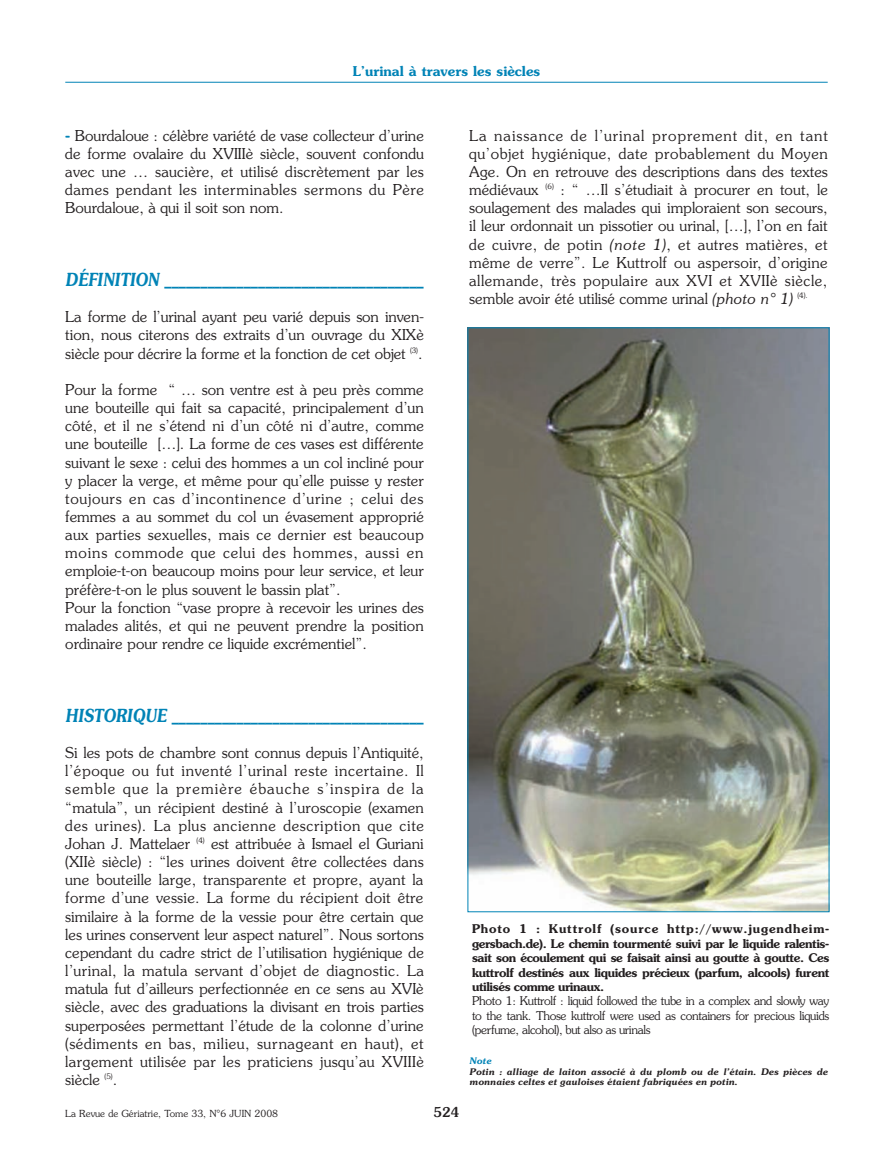
<style>
.page{position:relative;width:893px;height:1149px;background:#fff}
.page>*{position:absolute;margin:0;border:0;box-sizing:border-box;transform-origin:0 0}
.t1{font:italic 600 18px "Souvenir";color:#0083b6;scale:.8 1}
.t2{font:300 15px/18.1px "Souvenir";color:#231f20;text-align:justify}
.t3{font:600 13.5px "Souvenir";color:#0083b6}
.t4{font:500 13.5px "Souvenir";color:#231f20}
.t5{font:600 12px/14.4px "Souvenir";letter-spacing:-.035em;color:#231f20;text-align:justify}
.t6{font:300 12px/14.4px "Souvenir";letter-spacing:-.03em;color:#231f20;text-align:justify}
.t7{font:300 9.75px "Souvenir";color:#231f20}
.t8{font:italic 600 9px/10.8px "Souvenir";color:#231f20}
.t9{font:italic 600 9px "Souvenir";color:#0083b6}
.s1{font-weight:600;color:#0083b6}
.s2{font-style:italic}
</style>
<div class="page">
<hr style="left:65px;top:82px;width:763px;height:1px;background:#0083b6">
<img style="left:470px;top:329px;width:357px;height:580px">
<p class="t3" style="left:353px;top:63px;width:189px">L’urinal à travers les siècles</p>
<p class="t2" style="left:65px;top:126px;width:360px"><span class="s1">-</span> Bourdaloue : célèbre variété de vase collecteur d’urine de forme ovalaire du XVIIIè siècle, souvent confondu avec une … saucière, et utilisé discrètement par les dames pendant les interminables sermons du Père Bourdaloue, à qui il soit son nom.</p>
<p class="t1" style="left:65px;top:269px;width:450px">DÉFINITION ____________________________________</p>
<p class="t2" style="left:65px;top:308px;width:360px">La forme de l’urinal ayant peu varié depuis son inven&shy;tion, nous citerons des extraits d’un ouvrage du XIXè siècle pour décrire la forme et la fonction de cet objet <sup>(3)</sup>.</p>
<p class="t2" style="left:65px;top:380px;width:360px;text-align:left">Pour la forme “ … son ventre est à peu près comme une bouteille qui fait sa capacité, principalement d’un côté, et il ne s’étend ni d’un côté ni d’autre, comme une bouteille […]. La forme de ces vases est différente suivant le sexe : celui des hommes a un col incliné pour y placer la verge, et même pour qu’elle puisse y rester toujours en cas d’incontinence d’urine ; celui des femmes a au sommet du col un évasement approprié aux parties sexuelles, mais ce dernier est beaucoup moins commode que celui des hommes, aussi en emploie-t-on beaucoup moins pour leur service, et leur préfère-t-on le plus souvent le bassin plat”.<br>Pour la fonction “vase propre à recevoir les urines des malades alités, et qui ne peuvent prendre la position ordinaire pour rendre ce liquide excrémentiel”.</p>
<p class="t2" style="left:469px;top:126px;width:360px">La naissance de l’urinal proprement dit, en tant qu’objet hygiénique, date probablement du Moyen Age. On en retrouve des descriptions dans des textes médiévaux <sup>(6)</sup> : “ …Il s’étudiait à procurer en tout, le soulagement des malades qui imploraient son secours, il leur ordonnait un pissotier ou urinal, […], l’on en fait de cuivre, de potin <span class="s2">(note 1)</span>, et autres matières, et même de verre”. Le Kuttrolf ou aspersoir, d’origine allemande, très populaire aux XVI et XVIIè siècle, semble avoir été utilisé comme urinal <span class="s2">(photo n° 1)</span> <sup>(4).</sup></p>
<p class="t1" style="left:65px;top:704px;width:450px">HISTORIQUE ___________________________________</p>
<p class="t2" style="left:65px;top:743px;width:360px">Si les pots de chambre sont connus depuis l’Antiquité, l’époque ou fut inventé l’urinal reste incertaine. Il semble que la première ébauche s’inspira de la “matula”, un récipient destiné à l’uroscopie (examen des urines). La plus ancienne description que cite Johan J. Mattelaer <sup>(4)</sup> est attribuée à Ismael el Guriani (XIIè siècle) : “les urines doivent être collectées dans une bouteille large, transparente et propre, ayant la forme d’une vessie. La forme du récipient doit être similaire à la forme de la vessie pour être certain que les urines conservent leur aspect naturel”. Nous sortons cependant du cadre strict de l’utilisation hygiénique de l’urinal, la matula servant d’objet de diagnostic. La matula fut d’ailleurs perfectionnée en ce sens au XVIè siècle, avec des graduations la divisant en trois parties superposées permettant l’étude de la colonne d’urine (sédiments en bas, milieu, surnageant en haut), et largement utilisée par les praticiens jusqu’au XVIIIè siècle <sup>(5)</sup>.</p>
<p class="t7" style="left:65px;top:1107px;width:214px">La Revue de Gériatrie, Tome 33, N°6 JUIN 2008</p>
<p class="t4" style="left:433px;top:1105px;width:27px">524</p>
<p class="t5" style="left:472px;top:921px;width:359px">Photo 1 : Kuttrolf (source http://www.jugendheim&shy;gersbach.de). Le chemin tourmenté suivi par le liquide ralentis&shy;sait son écoulement qui se faisait ainsi au goutte à goutte. Ces kuttrolf destinés aux liquides précieux (parfum, alcools) furent utilisés comme urinaux.</p>
<p class="t6" style="left:472px;top:993px;width:359px">Photo 1: Kuttrolf : liquid followed the tube in a complex and slowly way to the tank. Those kuttrolf were used as containers for precious liquids (perfume, alcohol), but also as urinals</p>
<p class="t9" style="left:469px;top:1054px;width:23px">Note</p>
<p class="t8" style="left:469px;top:1065px;width:360px">Potin : alliage de laiton associé à du plomb ou de l’étain. Des pièces de monnaies celtes et gauloises étaient fabriquées en potin.</p>
</div>
